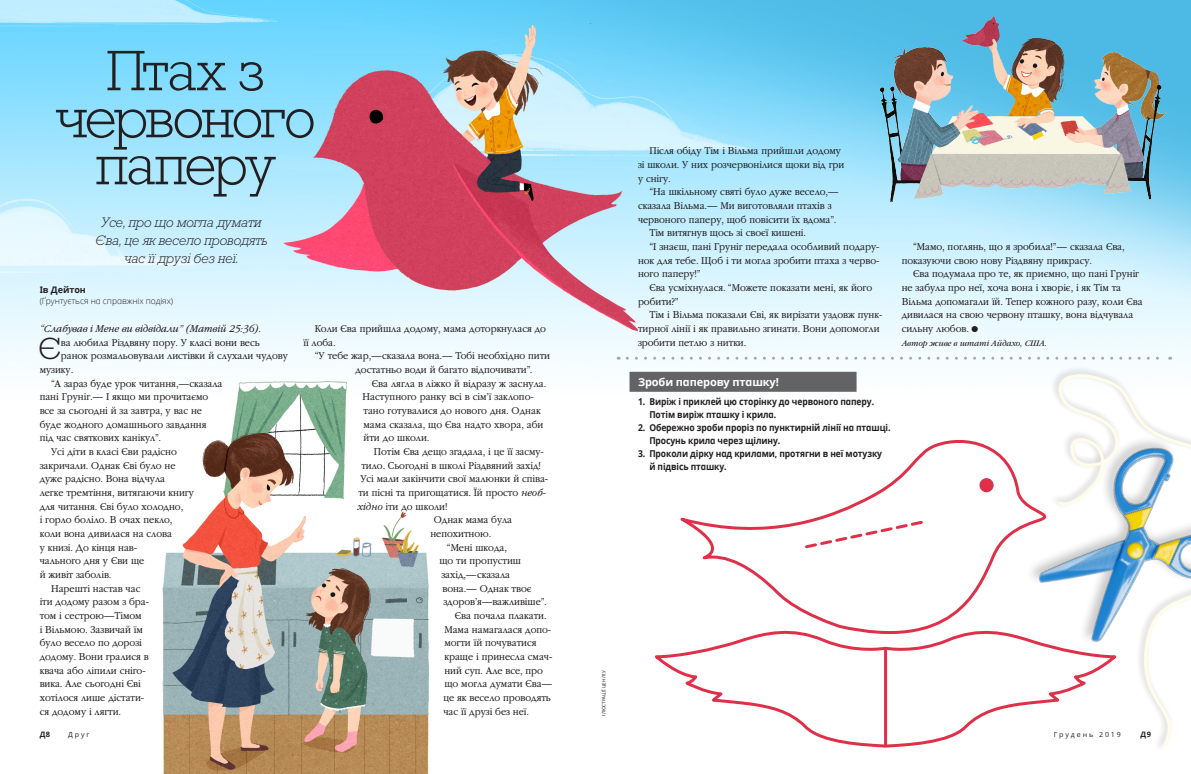
<style>
.page{position:relative;width:1191px;height:774px;background:#fff}
.page>*{position:absolute;margin:0;border:0;box-sizing:border-box;transform-origin:0 0}
.t1{font:300 58px/47px "Rockwelllds Lat";letter-spacing:-.045em;color:#231f20;text-align:center}
.ARTCL_para_first_reg{font:300 31.1px "Rockwelllds Lat";color:#231f20}
.t2{font:italic 300 14px/18px "Rockwelllds Lat";letter-spacing:-.01em;color:#231f20;text-align:center}
.ARTCL_para_regular{font:300 11px/13.7px "Garamondlds Lat Plus";letter-spacing:-.01em;color:#231f20;scale:.95 1}
.ARTCL_para_first_reg-2{font:300 11px "Garamondlds Lat Plus";letter-spacing:-.01em;color:#231f20;scale:.95 1}
.ARTCL_epigraph{font:italic 300 11px "Garamondlds Lat Plus";letter-spacing:-.01em;color:#231f20;scale:.95 1}
.TOPIC-1_title{font:11px "Dots Solid lds Lat Bold";letter-spacing:-.01em;color:#fff}
.LISTnmbr-1_para_next{font:9.5px/13px "Dots Solid lds Lat Bold";letter-spacing:-.01em;color:#231f20;scale:.9 1}
.LISTnmbr-1_para_firs{font:9.5px/13px "Dots Solid lds Lat Bold";letter-spacing:-.01em;color:#231f20;scale:.9 1}
.LISTnmbr-1_para_last{font:9.5px/13px "Dots Solid lds Lat Bold";letter-spacing:-.01em;color:#231f20;scale:.9 1}
.Bio_para{font:italic 9px "Garamondlds Lat";letter-spacing:-.01em;color:#231f20;scale:.95 1}
.ARTCL-BY_para_first{font:9px "Dots Solid lds Lat Bold";letter-spacing:-.005em;color:#231f20}
.ARTCL-BY_para{font:300 8.5px "Dots Solidlds Lat";letter-spacing:-.005em;color:#231f20}
.t3{font:7.5px "Dots Solid lds Lat Bold";color:#231f20}
.t4{font:7px "Dots Solidlds Lat";letter-spacing:.28em;color:#231f20}
.t5{font:4.5px "Dots Solidlds Lat";color:#231f20}
.s1{font-style:italic}
.s2{font-family:"Ding P Ilds Dpi";font-weight:400;font-size:8.5px}
</style>
<div class="page">
<img style="left:0;top:0;width:1191px;height:591px">
<img style="left:983px;top:402px;width:67px;height:189px">
<div style="left:1050px;top:365px;width:141px;height:387px;background:#231f20;opacity:.25"></div>
<svg style="left:1054px;top:372px;width:137px;height:380px"></svg>
<img style="left:869px;top:11px;width:301px;height:204px">
<svg style="left:676px;top:431px;width:370px;height:192px"></svg>
<svg style="left:803px;top:519px;width:122px;height:31px"></svg>
<div style="left:979px;top:478px;width:14px;height:14px;background:#de3049;border-radius:50%"></div>
<svg style="left:654px;top:623px;width:463px;height:126px"></svg>
<hr style="left:884px;top:650px;width:3px;height:95px;background:#de3049">
<div style="left:629px;top:372px;width:227px;height:20px;background:#636366"></div>
<svg style="left:627px;top:357px;width:543px;height:3px"></svg>
<img style="left:151px;top:377px;width:286px;height:397px">
<p class="t1" style="left:56px;top:45px;width:261px">Птах з червоного паперу</p>
<p class="t2" style="left:95px;top:213px;width:174px">Усе, про що могла думати<br>Єва, це як весело проводять час її друзі без неї.</p>
<p class="ARTCL-BY_para_first" style="left:40px;top:283px;width:48px">Ів Дейтон</p>
<p class="ARTCL-BY_para" style="left:40px;top:295px;width:135px">(Ґрунтується на справжніх подіях)</p>
<p class="ARTCL_epigraph" style="left:40px;top:321px;width:234px">“Слабував і Мене ви відвідали” (Maтвій 25:36).</p>
<p class="ARTCL_para_first_reg" style="left:38px;top:325px;width:25px">Є</p>
<p class="ARTCL_para_first_reg-2" style="left:61px;top:334px;width:211px">ва любила Різдвяну пору. У класі вони весь</p>
<p class="ARTCL_para_first_reg-2" style="left:61px;top:348px;width:241px">ранок розмальовували листівки й слухали чудову</p>
<p class="ARTCL_para_first_reg-2" style="left:40px;top:361px;width:37px">музику.</p>
<p class="ARTCL_para_regular" style="left:40px;top:376px;width:194px;text-indent:11px">“А зараз буде урок читання,—сказала пані Груніг.— І якщо ми прочитаємо все за сьогодні й за завтра, у вас не буде жодного домашнього завдання під час святкових канікул”.</p>
<p class="ARTCL_para_regular" style="left:40px;top:444px;width:164px;text-indent:11px">Усі діти в класі Єви радісно закричали. Однак Єві було не дуже радісно. Вона відчула<br>легке тремтіння, витягаючи книгу для читання. Єві було холодно,<br>і горло боліло. В очах пекло, коли вона дивилася на слова<br>у книзі. До кінця нав-<br>чального дня у Єви ще<br>й живіт заболів.</p>
<p class="ARTCL_para_regular" style="left:40px;top:581px;width:117px;text-indent:11px">Нарешті настав час іти додому разом з бра&shy;том і сестрою—Тімом<br>і Вільмою. Зазвичай їм було весело по дорозі додому. Вони гралися в квача або ліпили сніго&shy;вика. Але сьогодні Єві хотілося лише дістати&shy;ся додому і лягти.</p>
<p class="ARTCL_para_regular" style="left:303px;top:321px;width:257px;text-indent:11px">Коли Єва прийшла додому, мама доторкнулася до її лоба.</p>
<p class="ARTCL_para_regular" style="left:355px;top:349px;width:207px;text-indent:-41px">“У тебе жар,—сказала вона.— Тобі необхідно пити достатньо води й багато відпочивати”.</p>
<p class="ARTCL_para_regular" style="left:362px;top:376px;width:195px;text-indent:9px">Єва лягла в ліжко й відразу ж заснула.<br>Наступного ранку всі в сім’ї заклопо&shy;тано готувалися до нового дня. Однак мама сказала, що Єва надто хвора, аби йти до школи.</p>
<p class="ARTCL_para_regular" style="left:374px;top:444px;width:181px">Потім Єва дещо згадала, і це її засму-</p>
<p class="ARTCL_para_regular" style="left:361px;top:458px;width:190px">тило. Сьогодні в школі Різдвяний захід!</p>
<p class="ARTCL_para_regular" style="left:360px;top:472px;width:199px">Усі мали закінчити свої малюнки й співа-</p>
<p class="ARTCL_para_regular" style="left:358px;top:485px;width:199px">ти пісні та пригощатися. Їй просто <span class="s1">необ-</span></p>
<p class="ARTCL_para_regular" style="left:357px;top:499px;width:96px"><span class="s1">хідно</span> іти до школи!</p>
<p class="ARTCL_para_regular" style="left:430px;top:513px;width:88px;text-indent:3px">Однак мама була непохитною.</p>
<p class="ARTCL_para_regular" style="left:447px;top:540px;width:65px">“Мені шкода,</p>
<p class="ARTCL_para_regular" style="left:439px;top:554px;width:87px">що ти пропустиш</p>
<p class="ARTCL_para_regular" style="left:441px;top:567px;width:74px">захід,—сказала</p>
<p class="ARTCL_para_regular" style="left:442px;top:581px;width:95px">вона.— Однак твоє</p>
<p class="ARTCL_para_regular" style="left:443px;top:595px;width:110px">здоров’я—важливіше”.</p>
<p class="ARTCL_para_regular" style="left:443px;top:608px;width:116px;text-indent:11px">Єва почала плакати.<br>Мама намагалася допо&shy;могти їй почуватися краще і принесла смач&shy;ний суп. Але все, про що могла думати Єва— це як весело проводять час її друзі без неї.</p>
<p class="ARTCL_para_regular" style="left:638px;top:144px;width:219px;text-indent:11px">Після обіду Тім і Вільма прийшли додому зі школи. У них розчервонілися щоки від гри у снігу.</p>
<p class="ARTCL_para_regular" style="left:638px;top:185px;width:213px;text-indent:11px">“На шкільному святі було дуже весело,— сказала Вільма.— Ми виготовляли птахів з червоного паперу, щоб повісити їх вдома”.</p>
<p class="ARTCL_para_regular" style="left:649px;top:226px;width:167px">Тім витягнув щось зі своєї кишені.</p>
<p class="ARTCL_para_regular" style="left:638px;top:239px;width:256px;text-align:justify;text-indent:11px">“І знаєш, пані Груніг передала особливий подару&shy;нок для тебе. Щоб і ти могла зробити птаха з черво&shy;ного паперу!”</p>
<p class="ARTCL_para_regular" style="left:638px;top:280px;width:248px;text-indent:11px">Єва усміхнулася. “Можете показати мені, як його робити?”</p>
<p class="ARTCL_para_regular" style="left:638px;top:308px;width:259px;text-indent:11px">Тім і Вільма показали Єві, як вирізати уздовж пунк&shy;тирної лінії і як правильно згинати. Вони допомогли зробити петлю з нитки.</p>
<p class="ARTCL_para_regular" style="left:901px;top:239px;width:236px;text-indent:11px">“Maмо, поглянь, що я зробила!”— сказала Єва, показуючи свою нову Різдвяну прикрасу.</p>
<p class="ARTCL_para_regular" style="left:901px;top:267px;width:255px;text-indent:11px">Єва подумала про те, як приємно, що пані Груніг не забула про неї, хоча вона і хворіє, і як Тім та Вільма допомагали їй. Тепер кожного разу, коли Єва дивилася на свою червону пташку, вона відчувала сильну любов. <span class="s2">●</span></p>
<p class="Bio_para" style="left:901px;top:336px;width:154px">Автор живе в штаті Айдахо, США.</p>
<p class="TOPIC-1_title" style="left:638px;top:374px;width:142px">Зроби паперову пташку!</p>
<p class="LISTnmbr-1_para_firs" style="left:649px;top:395px;width:251px;text-indent:-11px">1. Виріж і приклей цю сторінку до червоного паперу.<br>Потім виріж пташку і крила.</p>
<p class="LISTnmbr-1_para_next" style="left:649px;top:421px;width:269px;text-indent:-11px">2. Обережно зроби проріз по пунктирній лінії на пташці.<br>Просунь крила через щілину.</p>
<p class="LISTnmbr-1_para_last" style="left:649px;top:447px;width:260px;text-indent:-11px">3. Проколи дірку над крилами, протягни в неї мотузку й підвісь пташку.</p>
<p class="t5" style="left:600px;top:716px;width:47px;rotate:-90deg">ІЛЮСТРАЦІЇ ЦЕН ЛІУ</p>
<p class="t3" style="left:40px;top:729px;width:12px">Д8</p>
<p class="t4" style="left:68px;top:729px;width:23px">Друг</p>
<p class="t4" style="left:1054px;top:729px;width:69px">Грудень 2019</p>
<p class="t3" style="left:1140px;top:729px;width:12px">Д9</p>
</div>
